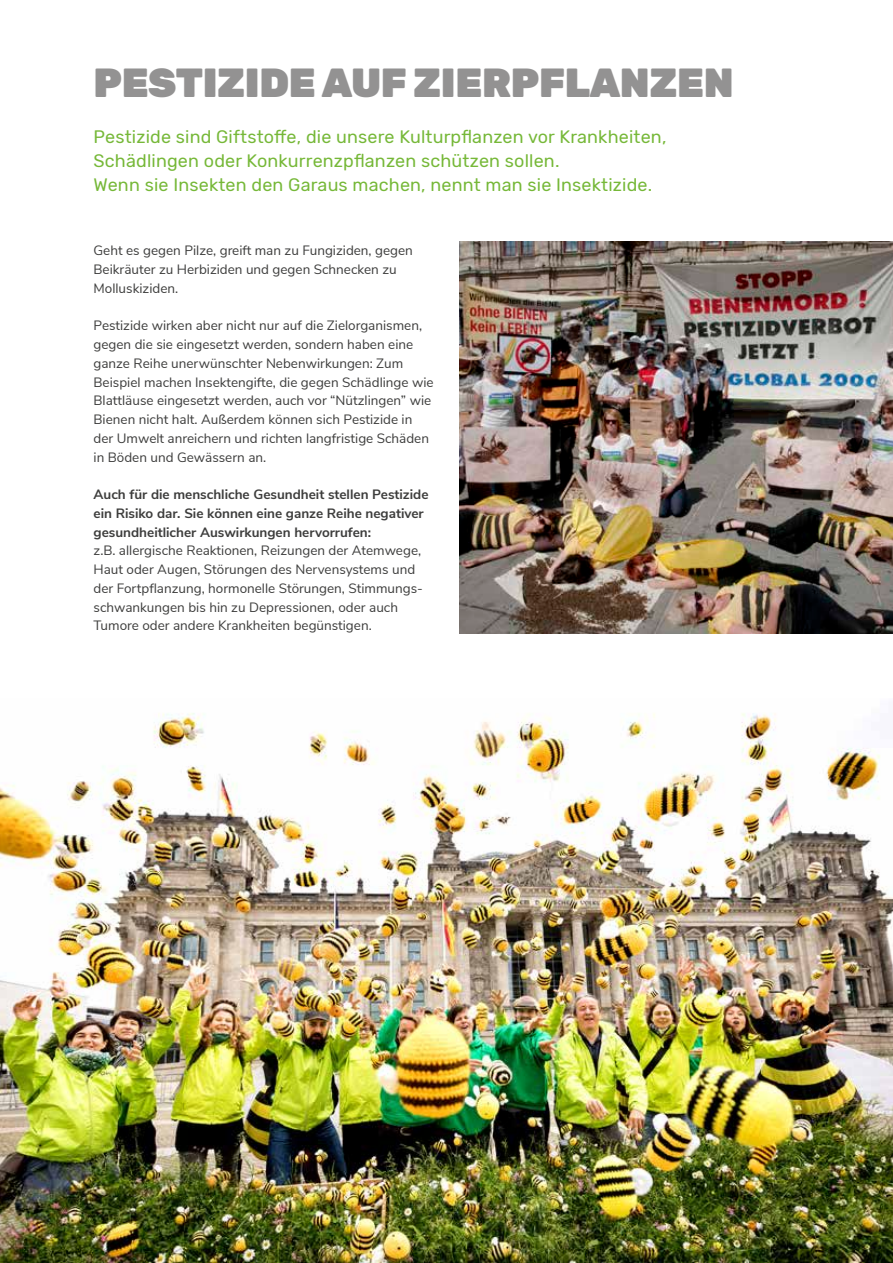
<style>
.page{position:relative;width:893px;height:1263px;background:#fff}
.page>*{position:absolute;margin:0;border:0;box-sizing:border-box;transform-origin:0 0}
.t1{font:900 40.5px "Rubik";letter-spacing:-.01em;color:#939292}
.t2{font:18px/24px "Rubik";letter-spacing:.01em;color:#76b838}
.t3{font:13.5px/18.8px "Nunito Sans";color:#3d3d3c}
.t4{font:700 13.5px/18.8px "Nunito Sans";color:#3d3d3c}
</style>
<div class="page">
<img style="left:459px;top:241px;width:434px;height:392px">
<img style="left:0;top:713px;width:893px;height:550px">
<h1 class="t1" style="left:94px;top:59px;width:642px">PESTIZIDE AUF ZIERPFLANZEN</h1>
<h2 class="t2" style="left:94px;top:125px;width:574px">Pestizide sind Giftstoffe, die unsere Kulturpflanzen vor Krankheiten,<br>Schädlingen oder Konkurrenzpflanzen schützen sollen.<br>Wenn sie Insekten den Garaus machen, nennt man sie Insektizide.</h2>
<p class="t3" style="left:94px;top:240px;width:321px">Geht es gegen Pilze, greift man zu Fungiziden, gegen<br>Beikräuter zu Herbiziden und gegen Schnecken zu<br>Molluskiziden.</p>
<p class="t3" style="left:94px;top:315px;width:342px">Pestizide wirken aber nicht nur auf die Zielorganismen, gegen die sie eingesetzt werden, sondern haben eine ganze Reihe unerwünschter Nebenwirkungen: Zum Beispiel machen Insektengifte, die gegen Schädlinge wie Blattläuse eingesetzt werden, auch vor “Nützlingen” wie Bienen nicht halt. Außerdem können sich Pestizide in der Umwelt anreichern und richten langfristige Schäden in Böden und Gewässern an.</p>
<p class="t4" style="left:94px;top:484px;width:336px">Auch für die menschliche Gesundheit stellen Pestizide ein Risiko dar. Sie können eine ganze Reihe negativer gesundheitlicher Auswirkungen hervorrufen:</p>
<p class="t3" style="left:94px;top:540px;width:331px">z.B. allergische Reaktionen, Reizungen der Atemwege, Haut oder Augen, Störungen des Nervensystems und der Fortpflanzung, hormonelle Störungen, Stimmungs&shy;schwankungen bis hin zu Depressionen, oder auch Tumore oder andere Krankheiten begünstigen.</p>
</div>
